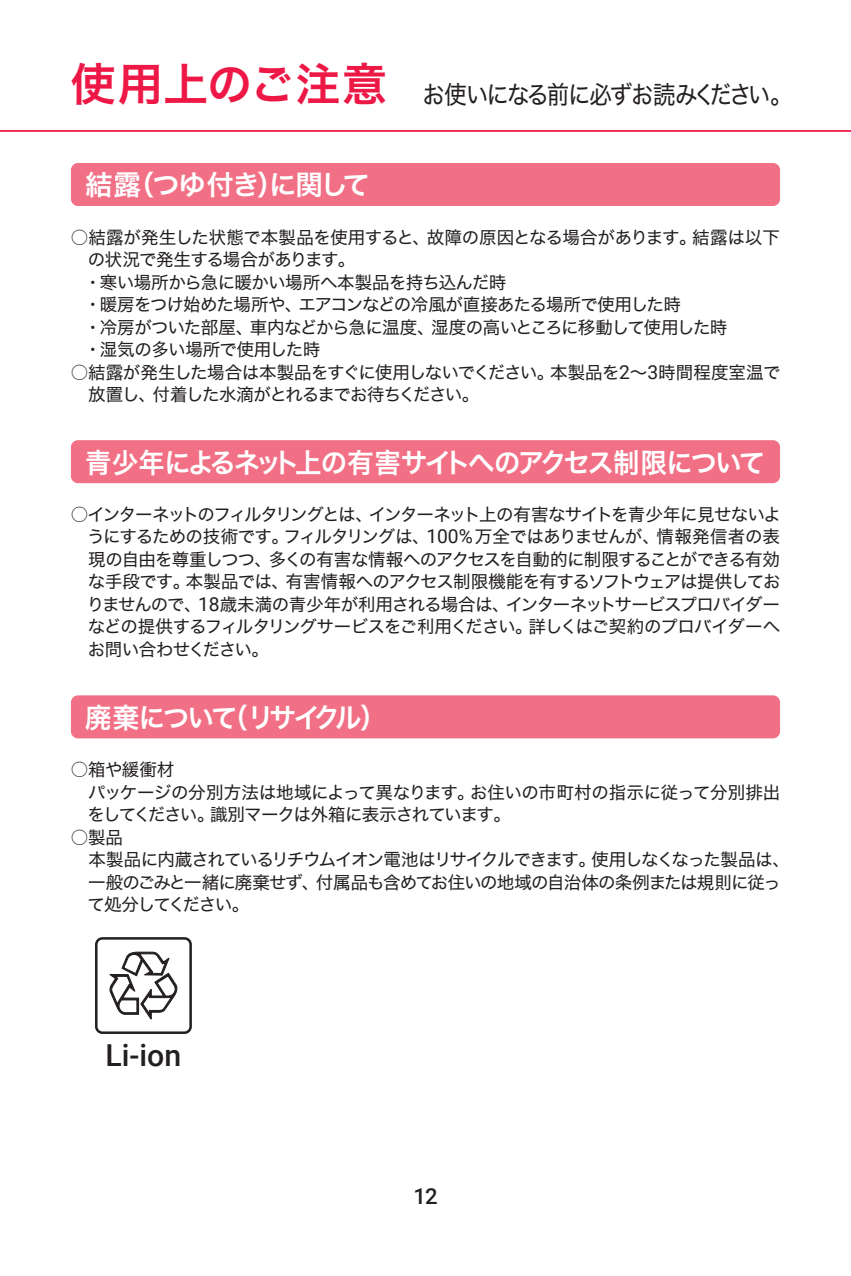
<style>
.page{position:relative;width:851px;height:1276px;background:#fff}
.page>*{position:absolute;margin:0;border:0;box-sizing:border-box;transform-origin:0 0}
.t1{font:500 30.25px "Roboto";color:#231f20}
.t2{font:27.5px "Hira Kaku Std W6";letter-spacing:-.085em;color:#fff;scale:.96 1}
.t3{font:27.5px "Hira Kaku Std W6";letter-spacing:-.045em;color:#fff}
.t4{font:25px "Hira Kaku Std W4";letter-spacing:-.08em;color:#231f20;scale:.9 1}
.t5{font:500 22px "Roboto";color:#231f20}
.t6{font:17.5px/22.5px "Hira Kaku Std W4";letter-spacing:-.04em;color:#231f20}
.t7{font:17.5px "Hira Kaku Std W4";letter-spacing:-.015em;color:#231f20}
.t8{font:17.5px "Hira Kaku Std W4";letter-spacing:-.08em;color:#231f20}
.t9{font:17.5px "Hira Kaku Std W4";letter-spacing:-.07em;color:#231f20}
.t10{font:17.5px "Hira Kaku Std W4";letter-spacing:-.095em;color:#231f20}
.s1{font-family:"Hira Kaku Std W6";font-size:45px;color:#ed1845}
.s2{font-family:"Roboto";font-size:19.25px}
</style>
<div class="page">
<hr style="left:0;top:130px;width:850px;height:2px;background:#ed1845">
<div style="left:71px;top:163px;width:709px;height:43px;background:#f17085;border-radius:7px"></div>
<div style="left:71px;top:440px;width:709px;height:43px;background:#f17085;border-radius:7px"></div>
<div style="left:71px;top:695px;width:709px;height:43px;background:#f17085;border-radius:7px"></div>
<svg style="left:109px;top:951px;width:68px;height:68px"></svg>
<div style="left:95px;top:937px;width:97px;height:97px;border:2px solid #231f20;border-radius:6px"></div>
<h3 class="t4" style="left:71px;top:75px;width:803px"><span class="s1">使用上のご注意</span> お使いになる前に必ずお読みください。</h3>
<h2 class="t3" style="left:85px;top:164px;width:286px">結露（つゆ付き）に関して</h2>
<p class="t7" style="left:71px;top:224px;width:710px">○結露が発生した状態で本製品を使用すると、故障の原因となる場合があります。結露は以下</p>
<p class="t6" style="left:88px;top:248px;width:269px">の状況で発生する場合があります。</p>
<p class="t6" style="left:71px;top:271px;width:437px">　・寒い場所から急に暖かい場所へ本製品を持ち込んだ時</p>
<p class="t6" style="left:71px;top:293px;width:611px">　・暖房をつけ始めた場所や、エアコンなどの冷風が直接あたる場所で使用した時</p>
<p class="t6" style="left:71px;top:316px;width:658px">　・冷房がついた部屋、車内などから急に温度、湿度の高いところに移動して使用した時</p>
<p class="t6" style="left:71px;top:338px;width:251px">　・湿気の多い場所で使用した時</p>
<p class="t6" style="left:88px;top:361px;width:693px;text-indent:-18px">○結露が発生した場合は本製品をすぐに使用しないでください。本製品を<span class="s2">2</span>～<span class="s2">3</span>時間程度室温で放置し、付着した水滴がとれるまでお待ちください。</p>
<h2 class="t2" style="left:85px;top:441px;width:709px">青少年によるネット上の有害サイトへのアクセス制限について</h2>
<p class="t6" style="left:87px;top:503px;width:695px;text-align:justify;text-indent:-16px">○インターネットのフィルタリングとは、インターネット上の有害なサイトを青少年に見せないようにするための技術です。フィルタリングは、<span class="s2">100%</span>万全ではありませんが、情報発信者の表現の自由を尊重しつつ、多くの有害な情報へのアクセスを自動的に制限することができる有効な手段です。本製品では、有害情報へのアクセス制限機能を有するソフトウェアは提供しておりませんので、<span class="s2">18</span>歳未満の青少年が利用される場合は、インターネットサービスプロバイダーなどの提供するフィルタリングサービスをご利用ください。詳しくはご契約のプロバイダーへお問い合わせください。</p>
<h2 class="t2" style="left:85px;top:696px;width:315px">廃棄について（リサイクル）</h2>
<p class="t6" style="left:71px;top:758px;width:105px">○箱や緩衝材</p>
<p class="t7" style="left:71px;top:778px;width:710px">　パッケージの分別方法は地域によって異なります。お住いの市町村の指示に従って分別排出</p>
<p class="t9" style="left:88px;top:801px;width:424px">をしてください。識別マークは外箱に表示されています。</p>
<p class="t6" style="left:71px;top:825px;width:54px">○製品</p>
<p class="t8" style="left:71px;top:846px;width:720px">　本製品に内蔵されているリチウムイオン電池はリサイクルできます。使用しなくなった製品は、</p>
<p class="t6" style="left:88px;top:870px;width:694px">一般のごみと一緒に廃棄せず、付属品も含めてお住いの地域の自治体の条例または規則に従っ</p>
<p class="t10" style="left:87px;top:891px;width:163px">て処分してください。</p>
<h1 class="t1" style="left:105px;top:1034px;width:77px">Li-ion</h1>
<p class="t5" style="left:413px;top:1181px;width:26px">12</p>
</div>
